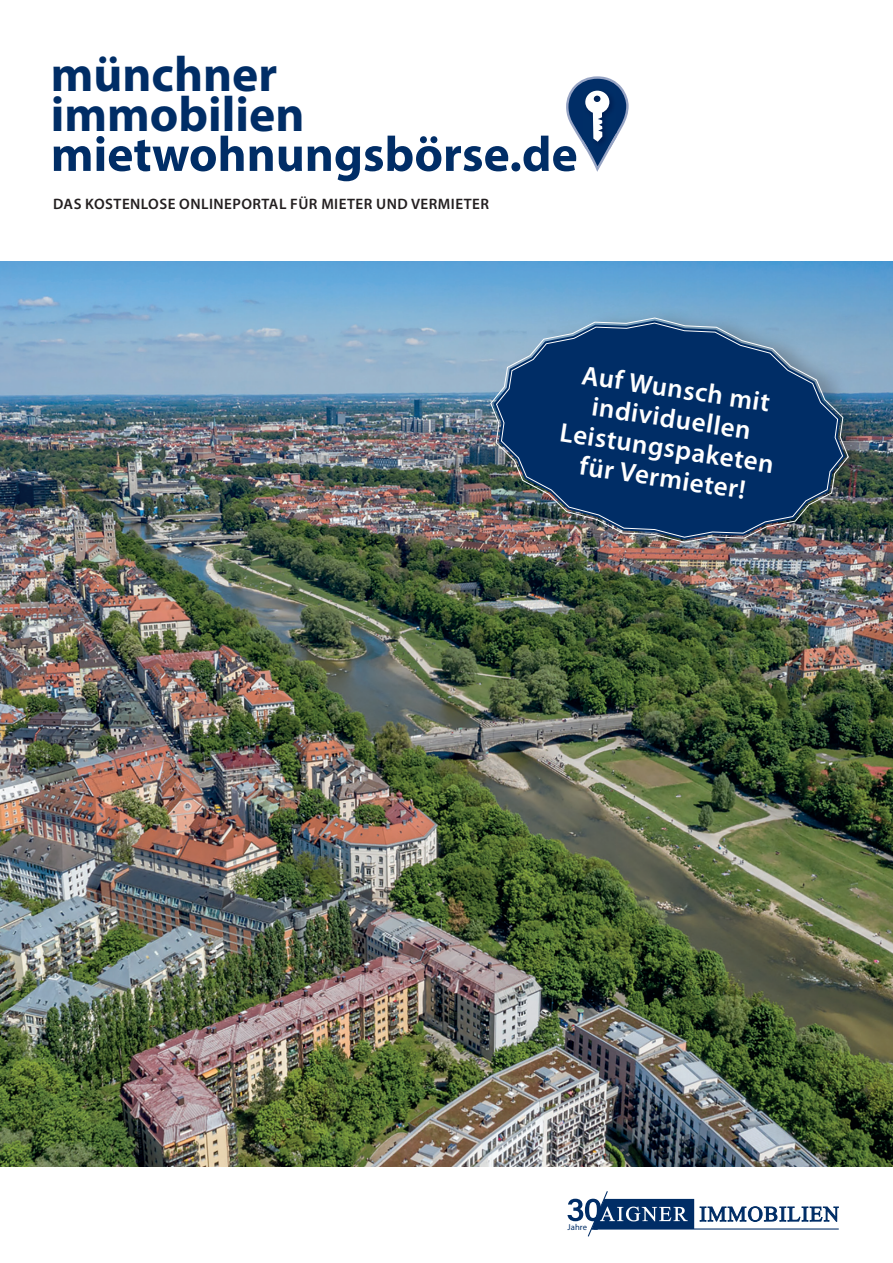
<style>
.page{position:relative;width:893px;height:1263px;background:#fff}
.page>*{position:absolute;margin:0;border:0;box-sizing:border-box;transform-origin:0 0}
.t1{font:700 49.65px "Myriad Pro";color:#002d66}
.t2{font:600 27px/30px "Myriad Pro";color:#fff;text-align:center}
.t3{font:600 15.15px "Myriad Pro";letter-spacing:.03em;color:#231f20}
.t4{font:8.55px "Myriad Pro";letter-spacing:.01em;color:#002d66}
</style>
<div class="page">
<img style="left:0;top:261px;width:893px;height:906px">
<svg style="left:54px;top:76px;width:575px;height:105px"></svg>
<svg style="left:567px;top:1191px;width:272px;height:45px"></svg>
<div style="left:492px;top:305px;width:383px;height:251px;background:#231f20;opacity:.26"></div>
<img style="left:489px;top:317px;width:361px;height:226px">
<svg style="left:495px;top:322px;width:349px;height:216px;background:#1f4572"></svg>
<p class="t1" style="left:51px;top:42px;width:228px">münchner</p>
<p class="t1" style="left:51px;top:82px;width:255px">immobilien</p>
<p class="t3" style="left:53px;top:195px;width:437px">DAS KOSTENLOSE ONLINEPORTAL FÜR MIETER UND VERMIETER</p>
<p class="t2" style="left:572px;top:356px;width:217px;rotate:9deg">Auf Wunsch mit individuellen<br>Leistungspaketen für Vermieter!</p>
<p class="t4" style="left:567px;top:1221px;width:21px">Jahre</p>
</div>
